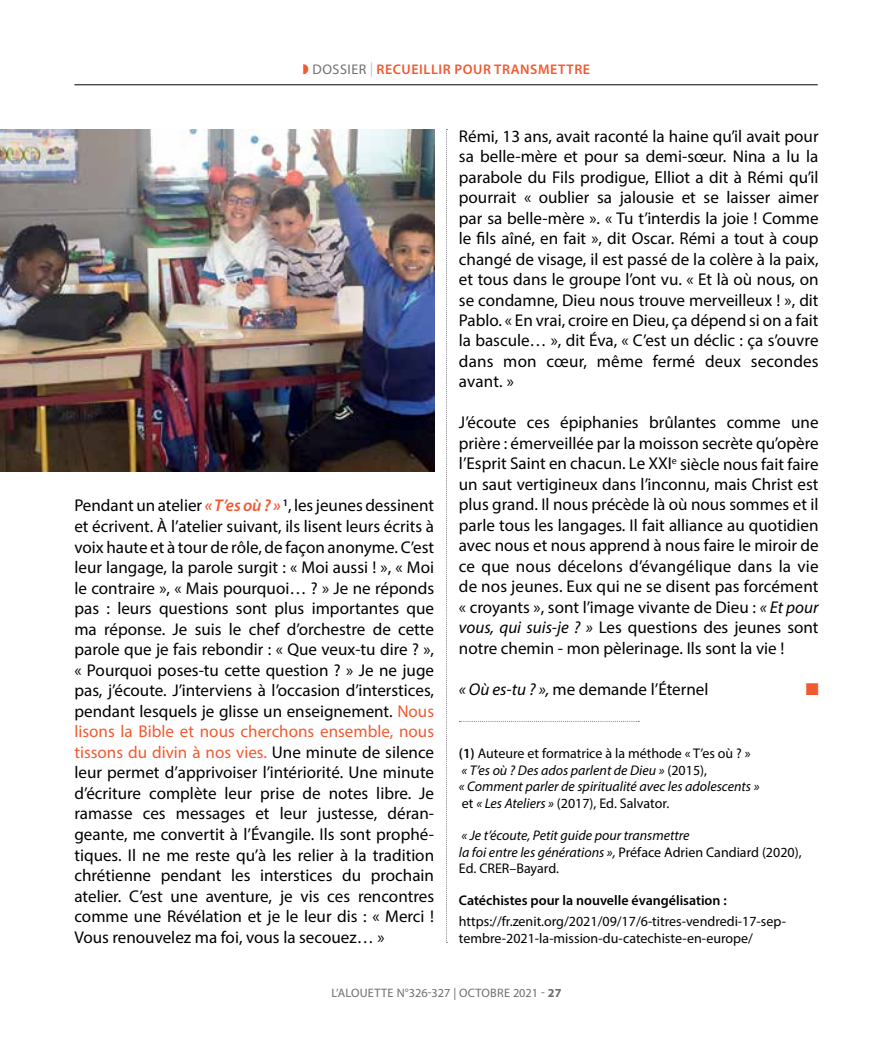
<style>
.page{position:relative;width:893px;height:1042px;background:#fff}
.page>*{position:absolute;margin:0;border:0;box-sizing:border-box;transform-origin:0 0}
.t1{font:17.15px/20.5px "Myriad Pro";color:#000;text-align:justify}
.t2{font:17.15px "Zapf Dingbats ITC";color:#f15a31}
.t3{font:italic 14px/16.8px "Myriad Pro";color:#000}
.t4{font:14px/16.8px "Myriad Pro";color:#000}
.t5{font:600 14px "Myriad Pro";color:#000}
.t6{font:600 14px "Myriad Pro";letter-spacing:.04em;color:#f15a31}
.t7{font:12.25px "Myriad Pro";letter-spacing:.02em;color:#6d6e71}
.s1{font-weight:400;color:#6d6e71}
.s2{font-weight:400;font-stretch:condensed;color:#bcbec0}
.s3{font-weight:600;font-style:italic;color:#f15a31}
.s4{color:#f15a31}
.s5{font-style:italic}
.s6{font-weight:600;font-style:normal}
.s7{font-style:normal}
.s8{font-weight:700}
</style>
<div class="page">
<hr style="left:74px;top:84px;width:744px;height:1px;background:#000">
<svg style="left:446px;top:129px;width:1px;height:814px"></svg>
<svg style="left:459px;top:721px;width:180px;height:1px"></svg>
<img style="left:0;top:129px;width:434px;height:342px">
<p class="t6" style="left:303px;top:61px;width:289px">◗ <span class="s1">DOSSIER</span> <span class="s2">|</span> RECUEILLIR POUR TRANSMETTRE</p>
<p class="t1" style="left:74px;top:495px;width:361px">Pendant un atelier <span class="s3">« T’es où ? »</span> <sup>1</sup>, les jeunes dessinent et écrivent. À l’atelier suivant, ils lisent leurs écrits à voix haute et à tour de rôle, de façon anonyme. C’est leur langage, la parole surgit : « Moi aussi ! », « Moi le contraire », « Mais pourquoi… ? » Je ne réponds pas : leurs questions sont plus importantes que ma réponse. Je suis le chef d’orchestre de cette parole que je fais rebondir : « Que veux-tu dire ? », « Pourquoi poses-tu cette question ? » Je ne juge pas, j’écoute. J’interviens à l’occasion d’interstices, pendant lesquels je glisse un enseignement. <span class="s4">Nous lisons la Bible et nous cherchons ensemble, nous tissons du divin à nos vies.</span> Une minute de silence leur permet d’apprivoiser l’intériorité. Une minute d’écriture complète leur prise de notes libre. Je ramasse ces messages et leur justesse, déran&shy;geante, me convertit à l’Évangile. Ils sont prophé&shy;tiques. Il ne me reste qu’à les relier à la tradition chrétienne pendant les interstices du prochain atelier. C’est une aventure, je vis ces rencontres comme une Révélation et je le leur dis : « Merci !<br>Vous renouvelez ma foi, vous la secouez… »</p>
<p class="t1" style="left:459px;top:125px;width:361px">Rémi, 13 ans, avait raconté la haine qu’il avait pour sa belle-mère et pour sa demi-sœur. Nina a lu la parabole du Fils prodigue, Elliot a dit à Rémi qu’il pourrait « oublier sa jalousie et se laisser aimer par sa belle-mère ». « Tu t’interdis la joie ! Comme le fils aîné, en fait », dit Oscar. Rémi a tout à coup changé de visage, il est passé de la colère à la paix, et tous dans le groupe l’ont vu. « Et là où nous, on se condamne, Dieu nous trouve merveilleux ! », dit Pablo. « En vrai, croire en Dieu, ça dépend si on a fait la bascule… », dit Éva, « C’est un déclic : ça s’ouvre dans mon cœur, même fermé deux secondes avant. »</p>
<p class="t1" style="left:459px;top:412px;width:361px">J’écoute ces épiphanies brûlantes comme une prière : émerveillée par la moisson secrète qu’opère l’Esprit Saint en chacun. Le XXI<sup>e</sup> siècle nous fait faire un saut vertigineux dans l’inconnu, mais Christ est plus grand. Il nous précède là où nous sommes et il parle tous les langages. Il fait alliance au quotidien avec nous et nous apprend à nous faire le miroir de ce que nous décelons d’évangélique dans la vie de nos jeunes. Eux qui ne se disent pas forcément « croyants », sont l’image vivante de Dieu : <span class="s5">« Et pour vous, qui suis-je ? »</span> Les questions des jeunes sont notre chemin - mon pèlerinage. Ils sont la vie !</p>
<p class="t1" style="left:459px;top:678px;width:251px"><span class="s5">« Où es-tu ? »,</span> me demande l’Éternel</p>
<p class="t2" style="left:806px;top:681px;width:14px">■</p>
<p class="t3" style="left:459px;top:744px;width:302px"><span class="s6">(1)</span> <span class="s7">Auteure et formatrice à la méthode « T’es où ? » </span>« T’es où ? Des ados parlent de Dieu » <span class="s7">(2015),<br></span>« Comment parler de spiritualité avec les adolescents » <span class="s7">et</span> « Les Ateliers » <span class="s7">(2017), Ed. Salvator.</span></p>
<p class="t3" style="left:459px;top:826px;width:344px">« Je t’écoute, Petit guide pour transmettre<br>la foi entre les générations », <span class="s7">Préface Adrien Candiard (2020),<br>Ed. CRER–Bayard.</span></p>
<p class="t5" style="left:459px;top:891px;width:269px">Catéchistes pour la nouvelle évangélisation :</p>
<p class="t4" style="left:459px;top:912px;width:329px">https://fr.zenit.org/2021/09/17/6-titres-vendredi-17-sep&shy;tembre-2021-la-mission-du-catechiste-en-europe/</p>
<p class="t7" style="left:332px;top:985px;width:231px">L’ALOUETTE N°326-327 | OCTOBRE 2021 - <span class="s8">27</span></p>
</div>
